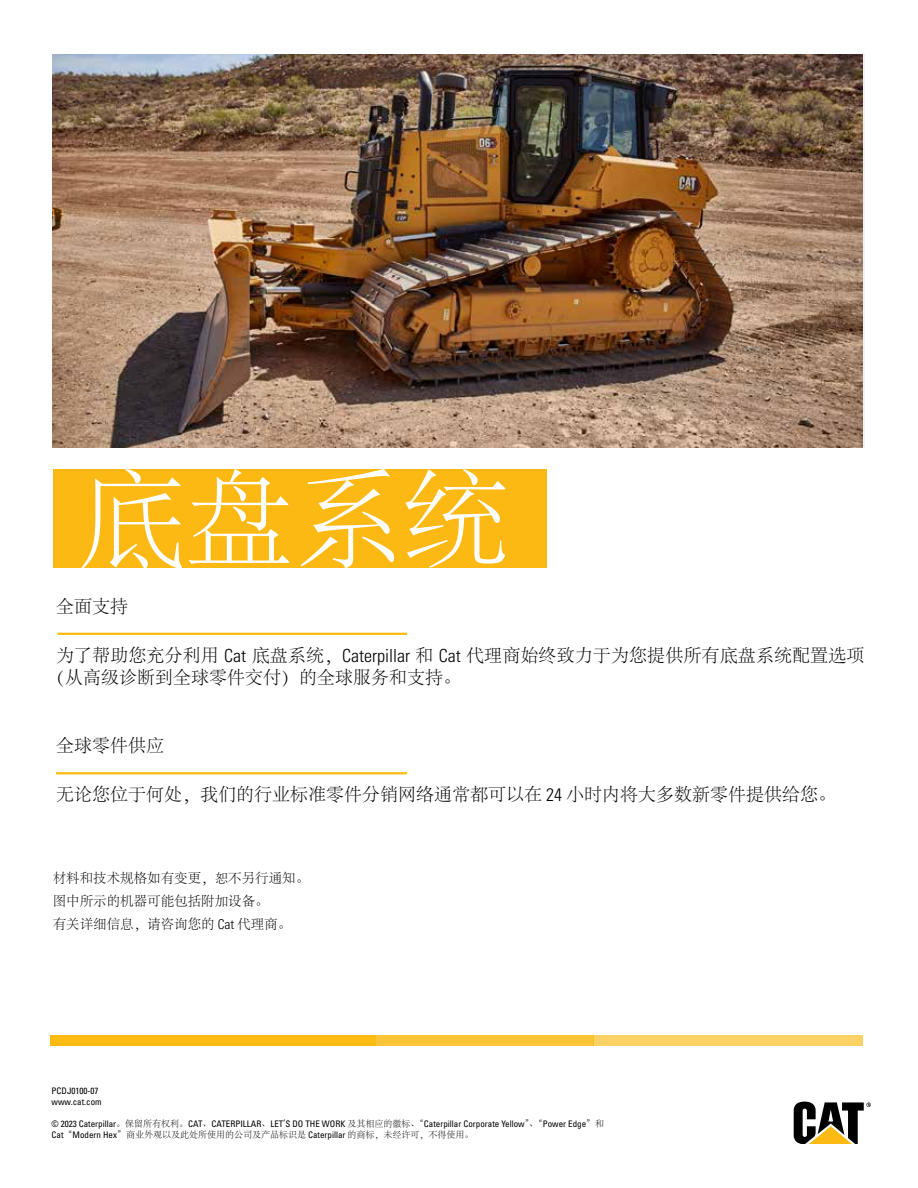
<style>
.page{position:relative;width:918px;height:1188px;background:#fff}
.page>*{position:absolute;margin:0;border:0;box-sizing:border-box;transform-origin:0 0}
.t1{font:300 108px "Adobe Song Std";color:#fff}
.t2{font:300 18px/21.6px "Adobe Song Std";color:#000}
.t3{font:300 13.5px/23px "Adobe Song Std";color:#000}
.t4{font:condensed 9px/10.8px "Univers LT Std";color:#000}
.t5{font:300 9px "Adobe Song Std";color:#000}
.s1{font-family:"Univers LT Std";font-stretch:condensed}
.s2{font-family:"Adobe Song Std";font-weight:300;font-stretch:normal}
.s3{font-family:"Univers LT Std";font-weight:400;font-stretch:condensed}
</style>
<div class="page">
<img style="left:53px;top:54px;width:810px;height:393px">
<div style="left:51px;top:1035px;width:325px;height:10px;background:#fdba12"></div>
<div style="left:376px;top:1035px;width:217px;height:10px;background:#fdc436"></div>
<div style="left:593px;top:1035px;width:270px;height:10px;background:#fdd265"></div>
<div style="left:53px;top:469px;width:493px;height:99px;background:#fdb913"></div>
<hr style="left:58px;top:633px;width:349px;height:2px;background:#fdba12">
<hr style="left:56px;top:772px;width:351px;height:2px;background:#fdba12">
<svg style="left:794px;top:1102px;width:77px;height:42px"></svg>
<h1 class="t1" style="left:78px;top:462px;width:433px">底盘系统</h1>
<p class="t2" style="left:56px;top:597px;width:73px">全面支持</p>
<p class="t2" style="left:47px;top:645px;width:819px;text-indent:9px">为了帮助您充分利用 <span class="s1">Cat</span> 底盘系统，<span class="s1">Caterpillar</span> 和 <span class="s1">Cat</span> 代理商始终致力于为您提供所有底盘系统配置选项（从高级诊断到全球零件交付）的全球服务和支持。</p>
<p class="t2" style="left:56px;top:736px;width:109px">全球零件供应</p>
<p class="t2" style="left:56px;top:784px;width:781px">无论您位于何处，我们的行业标准零件分销网络通常都可以在 <span class="s1">24</span> 小时内将大多数新零件提供给您。</p>
<p class="t3" style="left:53px;top:868px;width:258px">材料和技术规格如有变更，恕不另行通知。图中所示的机器可能包括附加设备。<br>有关详细信息，请咨询您的 <span class="s1">Cat</span> 代理商。</p>
<p class="t4" style="left:52px;top:1086px;width:52px">PCDJ0100-07 www.cat.com</p>
<p class="t4" style="left:52px;top:1118px;width:554px">© 2023 Caterpillar<span class="s2">。保留所有权利。</span>CAT<span class="s2">、</span>CATERPILLAR<span class="s2">、</span>LET’S DO THE WORK <span class="s2">及其相应的徽标、“</span>Caterpillar Corporate Yellow<span class="s2">”、“</span>Power Edge<span class="s2">”和</span></p>
<p class="t5" style="left:52px;top:1129px;width:423px"><span class="s3">Cat</span>“<span class="s3">Modern Hex</span>”商业外观以及此处所使用的公司及产品标识是 <span class="s3">Caterpillar</span> 的商标，未经许可，不得使用。</p>
</div>
